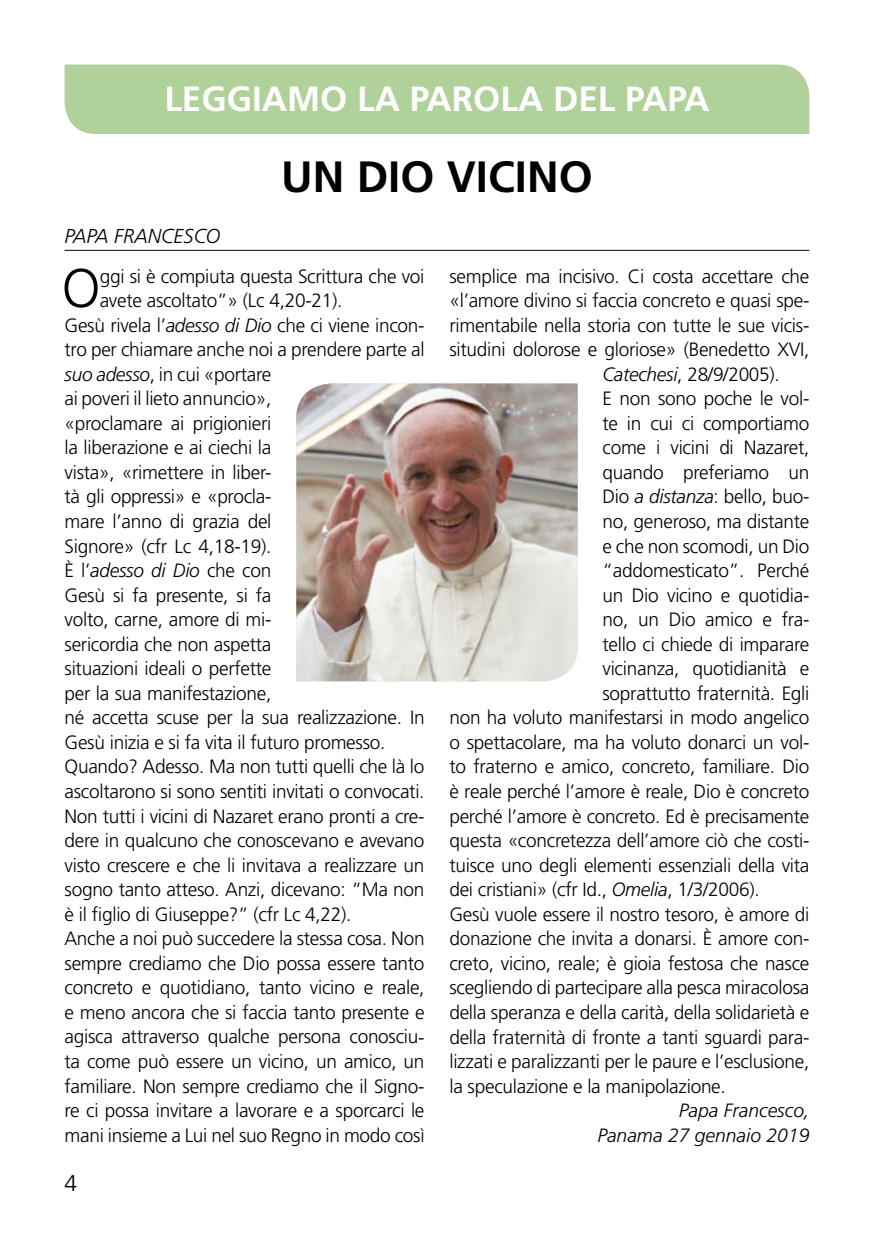
<style>
.page{position:relative;width:874px;height:1241px;background:#fff}
.page>*{position:absolute;margin:0;border:0;box-sizing:border-box;transform-origin:0 0}
.t1{font:300 54.43px "Frutiger";color:#000}
.t2{font:700 43.75px "Frutiger";color:#000}
.t3{font:700 35px "Frutiger";color:#fff}
.t4{font:300 22.75px "Frutiger";color:#000}
.t5{font:italic 300 20.12px "Frutiger";color:#000}
.t6{font:300 19.25px "Frutiger";letter-spacing:-.015em;color:#000}
.t7{font:italic 300 19.25px/24.5px "Frutiger";color:#000;text-align:right}
.s1{font-style:italic}
.s2{font-style:normal}
</style>
<div class="page">
<hr style="left:64px;top:250px;width:745px;height:1px;background:#000">
<div style="left:64px;top:64px;width:745px;height:70px;background:#b0d199"></div>
<img style="left:296px;top:383px;width:281px;height:298px">
<h3 class="t3" style="left:164px;top:78px;width:546px">LEGGIAMO LA PAROLA DEL PAPA</h3>
<p class="t5" style="left:64px;top:225px;width:157px">PAPA FRANCESCO</p>
<h2 class="t2" style="left:281px;top:151px;width:313px">UN DIO VICINO</h2>
<h1 class="t1" style="left:62px;top:257px;width:40px">O</h1>
<p class="t6" style="left:100px;top:265px;width:326px">ggi si è compiuta questa Scrittura che voi</p>
<p class="t6" style="left:100px;top:289px;width:244px">avete ascoltato”» (Lc 4,20-21).</p>
<p class="t6" style="left:64px;top:314px;width:361px">Gesù rivela l’<span class="s1">adesso di Dio</span> che ci viene incon-</p>
<p class="t6" style="left:64px;top:338px;width:361px">tro per chiamare anche noi a prendere parte al</p>
<p class="t6" style="left:64px;top:363px;width:208px"><span class="s1">suo adesso</span>, in cui «portare</p>
<p class="t6" style="left:64px;top:387px;width:208px">ai poveri il lieto annuncio»,</p>
<p class="t6" style="left:64px;top:412px;width:208px">«proclamare ai prigionieri</p>
<p class="t6" style="left:64px;top:436px;width:208px">la liberazione e ai ciechi la</p>
<p class="t6" style="left:64px;top:461px;width:208px">vista», «rimettere in liber-</p>
<p class="t6" style="left:64px;top:486px;width:208px">tà gli oppressi» e «procla-</p>
<p class="t6" style="left:64px;top:510px;width:208px">mare l’anno di grazia del</p>
<p class="t6" style="left:64px;top:535px;width:208px">Signore» (cfr Lc 4,18-19).</p>
<p class="t7" style="left:64px;top:558px;width:208px"><span class="s2">È l’</span>adesso di Dio <span class="s2">che con</span></p>
<p class="t6" style="left:64px;top:584px;width:208px">Gesù si fa presente, si fa</p>
<p class="t6" style="left:64px;top:608px;width:208px">volto, carne, amore di mi-</p>
<p class="t6" style="left:64px;top:633px;width:208px">sericordia che non aspetta</p>
<p class="t6" style="left:64px;top:657px;width:208px">situazioni ideali o perfette</p>
<p class="t6" style="left:64px;top:682px;width:208px">per la sua manifestazione,</p>
<p class="t6" style="left:64px;top:706px;width:361px">né accetta scuse per la sua realizzazione. In</p>
<p class="t6" style="left:64px;top:731px;width:322px">Gesù inizia e si fa vita il futuro promesso.</p>
<p class="t6" style="left:64px;top:755px;width:361px">Quando? Adesso. Ma non tutti quelli che là lo</p>
<p class="t6" style="left:64px;top:780px;width:361px">ascoltarono si sono sentiti invitati o convocati.</p>
<p class="t6" style="left:64px;top:804px;width:361px">Non tutti i vicini di Nazaret erano pronti a cre-</p>
<p class="t6" style="left:64px;top:829px;width:361px">dere in qualcuno che conoscevano e avevano</p>
<p class="t6" style="left:64px;top:854px;width:361px">visto crescere e che li invitava a realizzare un</p>
<p class="t6" style="left:64px;top:878px;width:361px">sogno tanto atteso. Anzi, dicevano: “Ma non</p>
<p class="t6" style="left:64px;top:903px;width:288px">è il figlio di Giuseppe?” (cfr Lc 4,22).</p>
<p class="t6" style="left:64px;top:927px;width:361px">Anche a noi può succedere la stessa cosa. Non</p>
<p class="t6" style="left:64px;top:952px;width:361px">sempre crediamo che Dio possa essere tanto</p>
<p class="t6" style="left:64px;top:976px;width:361px">concreto e quotidiano, tanto vicino e reale,</p>
<p class="t6" style="left:64px;top:1001px;width:361px">e meno ancora che si faccia tanto presente e</p>
<p class="t6" style="left:64px;top:1025px;width:361px">agisca attraverso qualche persona conosciu-</p>
<p class="t6" style="left:64px;top:1050px;width:361px">ta come può essere un vicino, un amico, un</p>
<p class="t6" style="left:64px;top:1074px;width:361px">familiare. Non sempre crediamo che il Signo-</p>
<p class="t6" style="left:64px;top:1099px;width:361px">re ci possa invitare a lavorare e a sporcarci le</p>
<p class="t6" style="left:64px;top:1123px;width:361px">mani insieme a Lui nel suo Regno in modo così</p>
<p class="t4" style="left:64px;top:1170px;width:14px">4</p>
<p class="t6" style="left:449px;top:265px;width:361px">semplice ma incisivo. Ci costa accettare che</p>
<p class="t6" style="left:449px;top:289px;width:361px">«l’amore divino si faccia concreto e quasi spe-</p>
<p class="t6" style="left:449px;top:314px;width:361px">rimentabile nella storia con tutte le sue vicis-</p>
<p class="t6" style="left:449px;top:338px;width:361px">situdini dolorose e gloriose» (Benedetto XVI,</p>
<p class="t6" style="left:602px;top:363px;width:179px"><span class="s1">Catechesi</span>, 28/9/2005).</p>
<p class="t6" style="left:602px;top:387px;width:208px">E non sono poche le vol-</p>
<p class="t6" style="left:602px;top:412px;width:208px">te in cui ci comportiamo</p>
<p class="t6" style="left:602px;top:436px;width:208px">come i vicini di Nazaret,</p>
<p class="t6" style="left:602px;top:461px;width:208px">quando preferiamo un</p>
<p class="t6" style="left:602px;top:486px;width:208px">Dio <span class="s1">a distanza</span>: bello, buo-</p>
<p class="t6" style="left:602px;top:510px;width:208px">no, generoso, ma distante</p>
<p class="t6" style="left:602px;top:535px;width:208px">e che non scomodi, un Dio</p>
<p class="t6" style="left:602px;top:559px;width:208px">“addomesticato”. Perché</p>
<p class="t6" style="left:602px;top:584px;width:208px">un Dio vicino e quotidia-</p>
<p class="t6" style="left:602px;top:608px;width:208px">no, un Dio amico e fra-</p>
<p class="t6" style="left:602px;top:633px;width:208px">tello ci chiede di imparare</p>
<p class="t6" style="left:602px;top:657px;width:208px">vicinanza, quotidianità e</p>
<p class="t6" style="left:602px;top:682px;width:208px">soprattutto fraternità. Egli</p>
<p class="t6" style="left:449px;top:706px;width:361px">non ha voluto manifestarsi in modo angelico</p>
<p class="t6" style="left:449px;top:731px;width:361px">o spettacolare, ma ha voluto donarci un vol-</p>
<p class="t6" style="left:449px;top:755px;width:361px">to fraterno e amico, concreto, familiare. Dio</p>
<p class="t6" style="left:449px;top:780px;width:361px">è reale perché l’amore è reale, Dio è concreto</p>
<p class="t6" style="left:449px;top:804px;width:361px">perché l’amore è concreto. Ed è precisamente</p>
<p class="t6" style="left:449px;top:829px;width:361px">questa «concretezza dell’amore ciò che costi-</p>
<p class="t6" style="left:449px;top:854px;width:361px">tuisce uno degli elementi essenziali della vita</p>
<p class="t6" style="left:449px;top:878px;width:311px">dei cristiani» (cfr Id., <span class="s1">Omelia</span>, 1/3/2006).</p>
<p class="t6" style="left:449px;top:903px;width:361px">Gesù vuole essere il nostro tesoro, è amore di</p>
<p class="t6" style="left:449px;top:927px;width:361px">donazione che invita a donarsi. È amore con-</p>
<p class="t6" style="left:449px;top:952px;width:361px">creto, vicino, reale; è gioia festosa che nasce</p>
<p class="t6" style="left:449px;top:976px;width:361px">scegliendo di partecipare alla pesca miracolosa</p>
<p class="t6" style="left:449px;top:1001px;width:361px">della speranza e della carità, della solidarietà e</p>
<p class="t6" style="left:449px;top:1025px;width:361px">della fraternità di fronte a tanti sguardi para-</p>
<p class="t6" style="left:449px;top:1050px;width:361px">lizzati e paralizzanti per le paure e l’esclusione,</p>
<p class="t6" style="left:449px;top:1074px;width:278px">la speculazione e la manipolazione.</p>
<p class="t7" style="left:597px;top:1098px;width:213px">Papa Francesco,<br>Panama 27 gennaio 2019</p>
</div>
